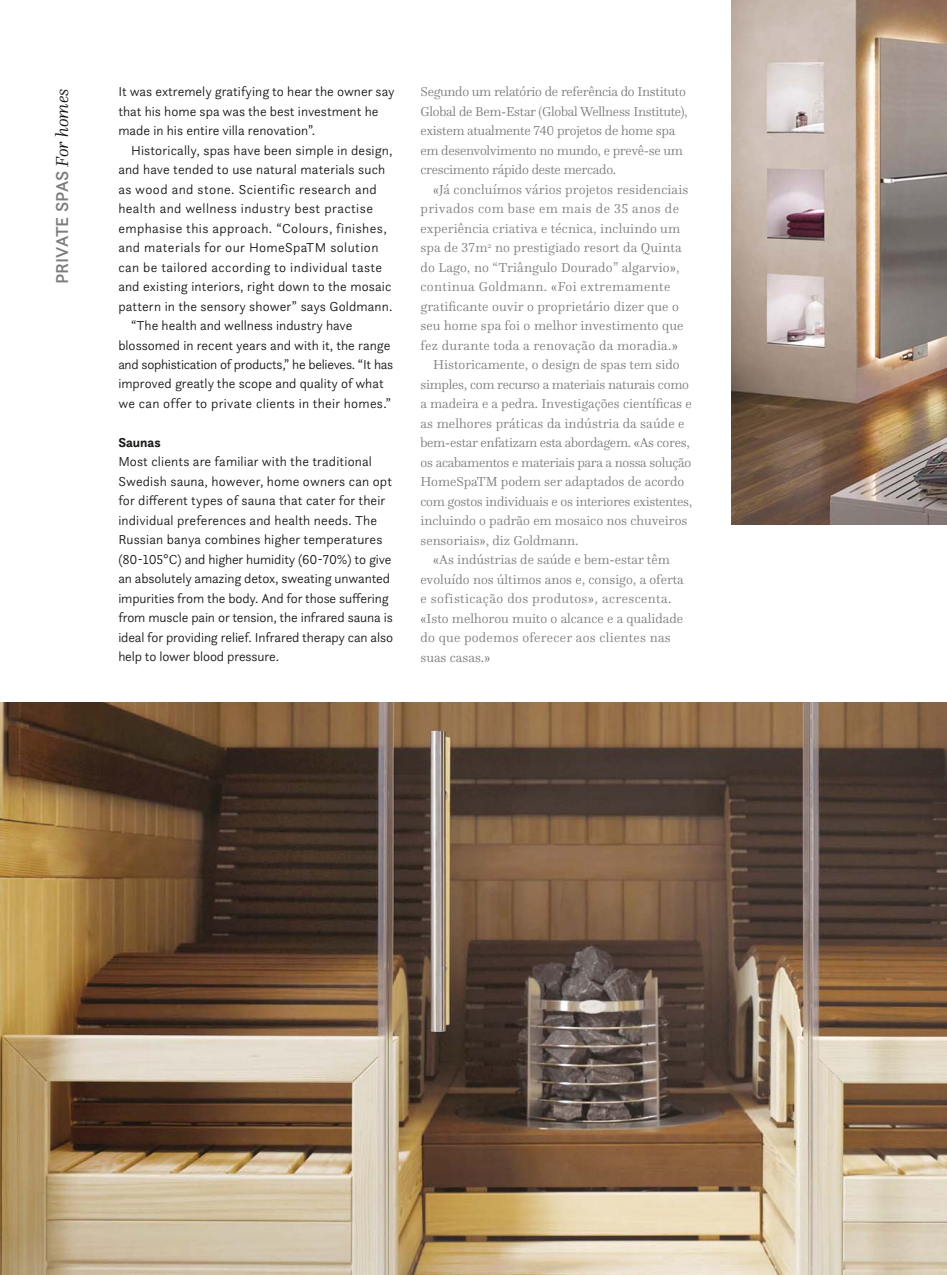
<style>
.page{position:relative;width:947px;height:1275px;background:#fff}
.page>*{position:absolute;margin:0;border:0;box-sizing:border-box;transform-origin:0 0}
.t1{font:500 18px "Questa Sans";color:#7c7c7b}
.t2{font:300 13.5px "Questa";color:#7c7c7b}
.t3{font:300 13.5px/19.5px "Questa Sans";letter-spacing:-.01em;color:#181917}
.t4{font:300 13.5px/19.5px "Questa Sans";letter-spacing:.01em;color:#181917}
.t5{font:300 13.5px/19.5px "Questa";letter-spacing:-.02em;color:#7c7c7b}
.t6{font:300 13.5px "Questa Sans";letter-spacing:.03em;color:#181917}
.t7{font:300 13.5px "Questa";letter-spacing:.03em;color:#7c7c7b}
.t8{font:300 13.5px "Questa";letter-spacing:.02em;color:#7c7c7b}
.t9{font:300 13.5px "Questa Sans";letter-spacing:-.02em;color:#181917}
.t10{font:700 13.5px "Questa Sans";color:#181917}
.s1{font-family:"Questa";font-weight:300;font-style:italic;color:#181917}
</style>
<div class="page">
<img style="left:731px;top:0;width:215px;height:524px">
<img style="left:0;top:703px;width:946px;height:572px">
<h1 class="t1" style="left:51px;top:284px;width:198px;rotate:-90deg">PRIVATE SPAS <span class="s1">For homes</span></h1>
<p class="t5" style="left:420px;top:83px;width:269px">Segundo um relatório de referência do Instituto Global de Bem-Estar (Global Wellness Institute), existem atualmente 740 projetos de home spa em desenvolvimento no mundo, e prevê-se um crescimento rápido deste mercado.</p>
<p class="t4" style="left:118px;top:83px;width:278px">It was extremely gratifying to hear the owner say that his home spa was the best investment he made in his entire villa renovation”.</p>
<p class="t4" style="left:131px;top:142px;width:263px">Historically, spas have been simple in design,</p>
<p class="t4" style="left:118px;top:161px;width:268px">and have tended to use natural materials such</p>
<p class="t6" style="left:118px;top:184px;width:260px">as wood and stone. Scientific research and</p>
<p class="t6" style="left:118px;top:203px;width:256px">health and wellness industry best practise</p>
<p class="t6" style="left:118px;top:223px;width:270px">emphasise this approach. “Colours, finishes,</p>
<p class="t6" style="left:118px;top:242px;width:261px">and materials for our HomeSpaTM solution</p>
<p class="t6" style="left:118px;top:262px;width:265px">can be tailored according to individual taste</p>
<p class="t4" style="left:118px;top:278px;width:274px">and existing interiors, right down to the mosaic</p>
<p class="t4" style="left:118px;top:298px;width:275px">pattern in the sensory shower” says Goldmann.</p>
<p class="t4" style="left:131px;top:317px;width:223px">“The health and wellness industry have</p>
<p class="t4" style="left:118px;top:337px;width:273px">blossomed in recent years and with it, the range</p>
<p class="t9" style="left:118px;top:359px;width:276px">and sophistication of products,” he believes. “It has</p>
<p class="t4" style="left:118px;top:376px;width:267px">improved greatly the scope and quality of what</p>
<p class="t4" style="left:118px;top:395px;width:274px">we can offer to private clients in their homes.”</p>
<p class="t10" style="left:118px;top:437px;width:44px">Saunas</p>
<p class="t3" style="left:118px;top:454px;width:276px">Most clients are familiar with the traditional Swedish sauna, however, home owners can opt for different types of sauna that cater for their individual preferences and health needs. The Russian banya combines higher temperatures (80-105°C) and higher humidity (60-70%) to give an absolutely amazing detox, sweating unwanted impurities from the body. And for those suffering from muscle pain or tension, the infrared sauna is ideal for providing relief. Infrared therapy can also help to lower blood pressure.</p>
<p class="t2" style="left:433px;top:184px;width:256px">«Já concluímos vários projetos residenciais</p>
<p class="t7" style="left:420px;top:203px;width:260px">privados com base em mais de 35 anos de</p>
<p class="t2" style="left:420px;top:223px;width:261px">experiência criativa e técnica, incluindo um</p>
<p class="t2" style="left:420px;top:243px;width:262px">spa de 37m<sup>2</sup> no prestigiado resort da Quinta</p>
<p class="t2" style="left:420px;top:262px;width:260px">do Lago, no “Triângulo Dourado” algarvio»,</p>
<p class="t7" style="left:420px;top:282px;width:251px">continua Goldmann. «Foi extremamente</p>
<p class="t2" style="left:420px;top:301px;width:260px">gratificante ouvir o proprietário dizer que o</p>
<p class="t2" style="left:420px;top:321px;width:264px">seu home spa foi o melhor investimento que</p>
<p class="t8" style="left:420px;top:340px;width:259px">fez durante toda a renovação da moradia.»</p>
<p class="t2" style="left:433px;top:359px;width:248px">Historicamente, o design de spas tem sido</p>
<p class="t5" style="left:420px;top:376px;width:270px">simples, com recurso a materiais naturais como</p>
<p class="t2" style="left:420px;top:398px;width:273px">a madeira e a pedra. Investigações científicas e</p>
<p class="t2" style="left:420px;top:418px;width:265px">as melhores práticas da indústria da saúde e</p>
<p class="t5" style="left:420px;top:434px;width:271px">bem-estar enfatizam esta abordagem. «As cores,</p>
<p class="t5" style="left:420px;top:454px;width:272px">os acabamentos e materiais para a nossa solução</p>
<p class="t2" style="left:420px;top:476px;width:265px">HomeSpaTM podem ser adaptados de acordo</p>
<p class="t5" style="left:420px;top:493px;width:273px">com gostos individuais e os interiores existentes,</p>
<p class="t2" style="left:420px;top:515px;width:268px">incluindo o padrão em mosaico nos chuveiros</p>
<p class="t2" style="left:420px;top:535px;width:159px">sensoriais», diz Goldmann.</p>
<p class="t2" style="left:433px;top:554px;width:238px">«As indústrias de saúde e bem-estar têm</p>
<p class="t2" style="left:420px;top:574px;width:265px">evoluído nos últimos anos e, consigo, a oferta</p>
<p class="t7" style="left:420px;top:593px;width:252px">e sofisticação dos produtos», acrescenta.</p>
<p class="t2" style="left:420px;top:613px;width:264px">«Isto melhorou muito o alcance e a qualidade</p>
<p class="t8" style="left:420px;top:632px;width:252px">do que podemos oferecer aos clientes nas</p>
<p class="t2" style="left:420px;top:652px;width:71px">suas casas.»</p>
</div>
